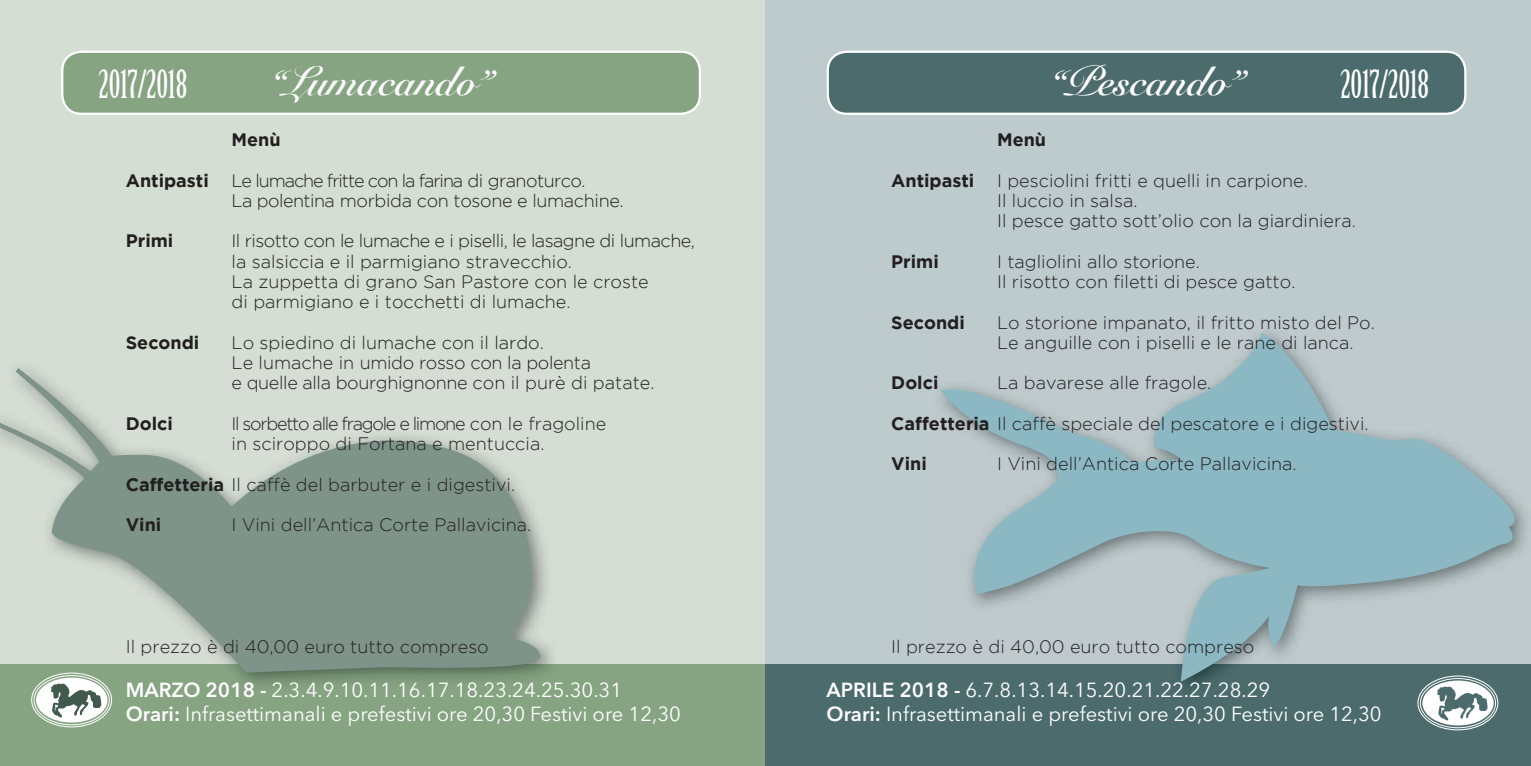
<style>
.page{position:relative;width:1531px;height:766px;background:#fff}
.page>*{position:absolute;margin:0;border:0;box-sizing:border-box;transform-origin:0 0}
.t1{font:700 40.5px "Snell Roundhand";color:#fff}
.t2{font:38.25px "Birch Std";color:#fff}
.t3{font:20.25px/24.3px "Avenir Next LT Pro";color:#fff}
.t4{font:300 18px/20.2px "Gotham";color:#231f20}
.t5{font:300 18px/20.2px "Gotham";letter-spacing:-.03em;color:#231f20}
.t6{font:700 18px "Gotham";color:#231f20}
.s1{font-weight:700}
.s2{font-weight:600}
</style>
<div class="page">
<div style="left:0;top:0;width:765px;height:765px;background:#d4ded3"></div>
<div style="left:0;top:664px;width:765px;height:101px;background:#86a382"></div>
<div style="left:62px;top:52px;width:638px;height:62px;background:#86a382;border-radius:19px"></div>
<div style="left:61px;top:51px;width:640px;height:64px;border:2px solid #fff;border-radius:19px"></div>
<div style="left:765px;top:0;width:765px;height:765px;background:#bdcbcd"></div>
<div style="left:765px;top:664px;width:765px;height:101px;background:#4b6b6c"></div>
<div style="left:828px;top:52px;width:637px;height:62px;background:#4b6b6c;border-radius:19px"></div>
<div style="left:827px;top:51px;width:639px;height:64px;border:2px solid #fff;border-radius:19px"></div>
<img style="left:35px;top:679px;width:333px;height:9px">
<svg style="left:46px;top:436px;width:504px;height:243px"></svg>
<svg style="left:0;top:370px;width:133px;height:180px"></svg>
<svg style="left:373px;top:623px;width:171px;height:56px;background:#7f9487"></svg>
<img style="left:1530px;top:322px;width:1px;height:373px">
<svg style="left:940px;top:332px;width:584px;height:349px"></svg>
<div style="left:1417px;top:675px;width:81px;height:55px;border:1px solid #fff;border-radius:50%"></div>
<div style="left:1420px;top:678px;width:76px;height:50px;border:1px solid #fff;border-radius:50%"></div>
<div style="left:1422px;top:680px;width:71px;height:45px;background:#fff;border-radius:50%"></div>
<svg style="left:1437px;top:686px;width:50px;height:34px"></svg>
<div style="left:31px;top:672px;width:81px;height:55px;border:1px solid #fff;border-radius:50%"></div>
<div style="left:34px;top:675px;width:76px;height:50px;border:1px solid #fff;border-radius:50%"></div>
<div style="left:36px;top:677px;width:71px;height:45px;background:#fff;border-radius:50%"></div>
<svg style="left:51px;top:683px;width:50px;height:34px"></svg>
<h2 class="t2" style="left:99px;top:70px;width:90px">2017/2018</h2>
<h1 class="t1" style="left:270px;top:57px;width:223px">“Lumacando”</h1>
<h1 class="t1" style="left:1050px;top:57px;width:195px">“Pescando”</h1>
<h2 class="t2" style="left:1340px;top:70px;width:90px">2017/2018</h2>
<p class="t6" style="left:232px;top:133px;width:51px">Menù</p>
<p class="t6" style="left:126px;top:173px;width:85px">Antipasti</p>
<p class="t5" style="left:232px;top:171px;width:394px">Le lumache fritte con la farina di granoturco.<br>La polentina morbida con tosone e lumachine.</p>
<p class="t6" style="left:126px;top:234px;width:49px">Primi</p>
<p class="t4" style="left:232px;top:232px;width:465px">Il risotto con le lumache e i piselli, le lasagne di lumache, la salsiccia e il parmigiano stravecchio.<br>La zuppetta di grano San Pastore con le croste<br>di parmigiano e i tocchetti di lumache.</p>
<p class="t6" style="left:126px;top:335px;width:75px">Secondi</p>
<p class="t4" style="left:232px;top:333px;width:424px">Lo spiedino di lumache con il lardo.<br>Le lumache in umido rosso con la polenta<br>e quelle alla bourghignonne con il purè di patate.</p>
<p class="t6" style="left:126px;top:416px;width:49px">Dolci</p>
<p class="t4" style="left:232px;top:414px;width:376px">Il sorbetto alle fragole e limone con le fragoline in sciroppo di Fortana e mentuccia.</p>
<p class="t4" style="left:126px;top:475px;width:391px"><span class="s1">Caffetteria</span> Il caffè del barbuter e i digestivi.</p>
<p class="t6" style="left:126px;top:518px;width:37px">Vini</p>
<p class="t4" style="left:232px;top:516px;width:301px">I Vini dell’Antica Corte Pallavicina.</p>
<p class="t6" style="left:997px;top:133px;width:51px">Menù</p>
<p class="t6" style="left:891px;top:173px;width:85px">Antipasti</p>
<p class="t4" style="left:997px;top:171px;width:360px">I pesciolini fritti e quelli in carpione.<br>Il luccio in salsa.<br>Il pesce gatto sott’olio con la giardiniera.</p>
<p class="t6" style="left:891px;top:254px;width:49px">Primi</p>
<p class="t4" style="left:997px;top:252px;width:300px">I tagliolini allo storione.<br>Il risotto con filetti di pesce gatto.</p>
<p class="t6" style="left:891px;top:315px;width:75px">Secondi</p>
<p class="t4" style="left:997px;top:313px;width:379px">Lo storione impanato, il fritto misto del Po.<br>Le anguille con i piselli e le rane di lanca.</p>
<p class="t6" style="left:891px;top:376px;width:49px">Dolci</p>
<p class="t4" style="left:997px;top:374px;width:216px">La bavarese alle fragole.</p>
<p class="t4" style="left:891px;top:414px;width:479px"><span class="s1">Caffetteria</span> Il caffè speciale del pescatore e i digestivi.</p>
<p class="t6" style="left:891px;top:457px;width:37px">Vini</p>
<p class="t4" style="left:997px;top:455px;width:301px">I Vini dell’Antica Corte Pallavicina.</p>
<p class="t4" style="left:126px;top:637px;width:364px">Il prezzo è di 40,00 euro tutto compreso</p>
<p class="t3" style="left:126px;top:679px;width:556px"><span class="s2">MARZO 2018 -</span> 2.3.4.9.10.11.16.17.18.23.24.25.30.31<br><span class="s2">Orari:</span> Infrasettimanali e prefestivi ore 20,30 Festivi ore 12,30</p>
<p class="t4" style="left:891px;top:637px;width:364px">Il prezzo è di 40,00 euro tutto compreso</p>
<p class="t3" style="left:827px;top:679px;width:556px"><span class="s2">APRILE 2018 -</span> 6.7.8.13.14.15.20.21.22.27.28.29<br><span class="s2">Orari:</span> Infrasettimanali e prefestivi ore 20,30 Festivi ore 12,30</p>
</div>
